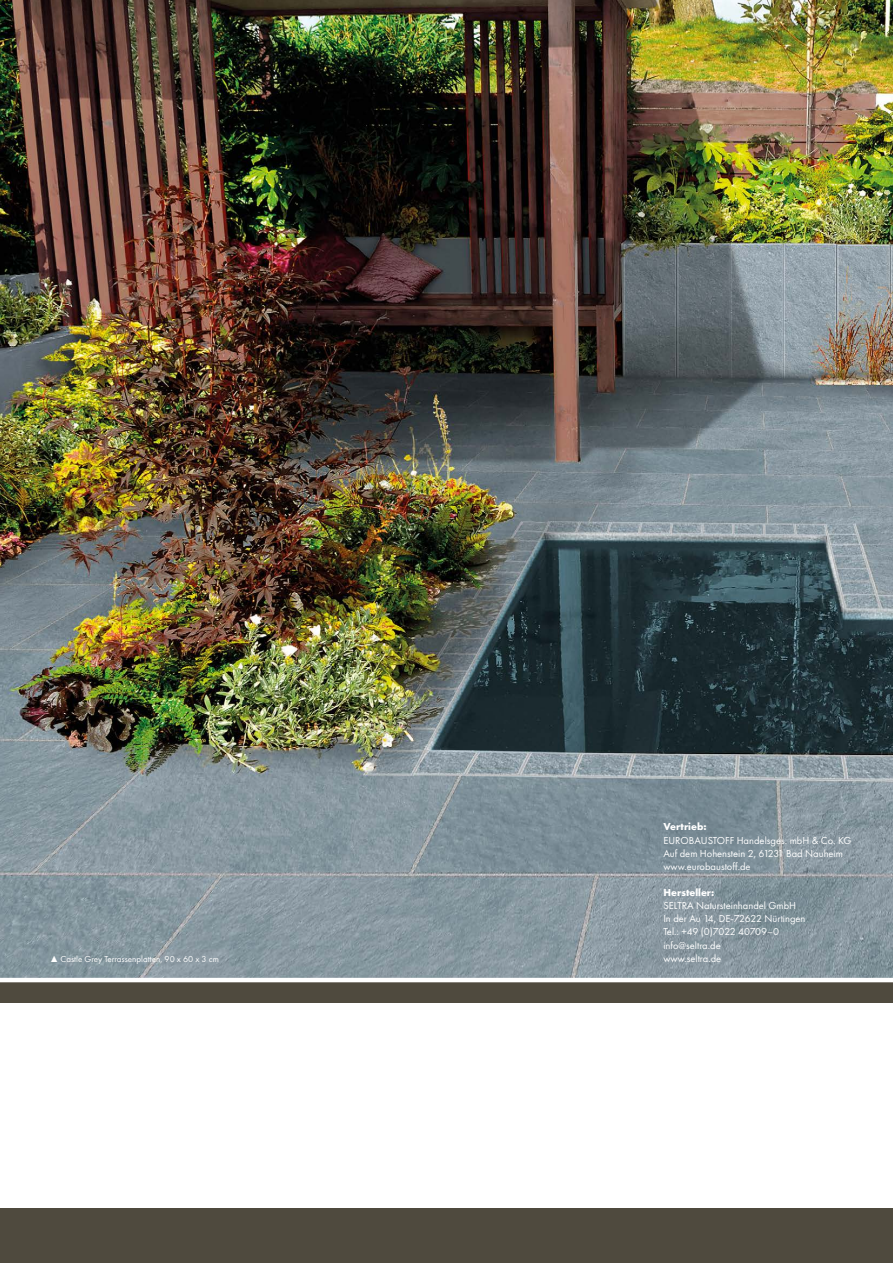
<style>
.page{position:relative;width:893px;height:1263px;background:#fff}
.page>*{position:absolute;margin:0;border:0;box-sizing:border-box;transform-origin:0 0}
.t1{font:10.5px/13.2px "Futura PT";color:#fff}
.t2{font:700 10.5px "Futura PT";color:#fff}
.t3{font:9px "Futura PT";color:#fff}
.s1{font-family:"Arial";font-weight:700}
</style>
<div class="page">
<img style="left:0;top:0;width:893px;height:978px">
<div style="left:0;top:982px;width:893px;height:281px;background:#4f4a3e"></div>
<div style="left:0;top:1003px;width:893px;height:205px;background:#fff"></div>
<p class="t2" style="left:663px;top:820px;width:45px">Vertrieb:</p>
<p class="t1" style="left:663px;top:833px;width:190px">EUROBAUSTOFF Handelsges. mbH &amp; Co. KG<br>Auf dem Hohenstein 2, 61231 Bad Nauheim www.eurobaustoff.de</p>
<p class="t2" style="left:663px;top:886px;width:53px">Hersteller:</p>
<p class="t1" style="left:663px;top:899px;width:144px">SELTRA Natursteinhandel GmbH<br>In der Au 14, DE-72622 Nürtingen<br>Tel.: +49 (0)7022 40709–0 info@seltra.de</p>
<p class="t3" style="left:50px;top:953px;width:170px"><span class="s1">▲</span> Castle Grey Terrassenplatten, 90 x 60 x 3 cm</p>
<p class="t1" style="left:663px;top:951px;width:59px">www.seltra.de</p>
</div>
